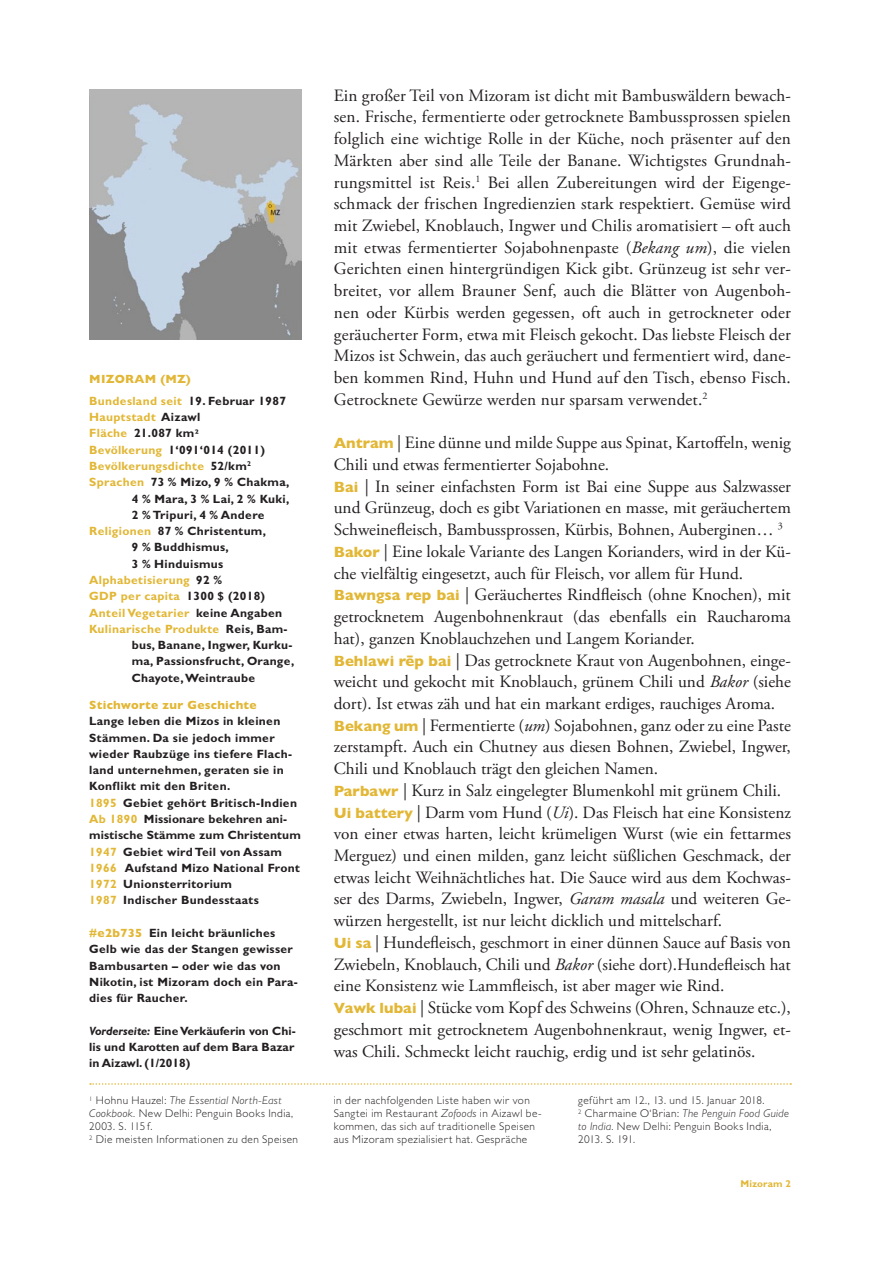
<style>
.page{position:relative;width:893px;height:1263px;background:#fff}
.page>*{position:absolute;margin:0;border:0;box-sizing:border-box;transform-origin:0 0}
.Lauftext_ohne_Einzug{font:17.25px/21.8px "Adobe Garamond Pro";color:#231f20;text-align:justify}
.Marginaltext_-_8_Bol{font:700 12px/16.4px "Gill Sans MT Pro";letter-spacing:.025em;color:#231f20}
.Zutaten_-_8_Bold{font:700 12px/16.4px "Gill Sans MT Pro";letter-spacing:.025em;color:#231f20;text-align:justify}
.Zutaten_-_8_Bold-2{font:700 12px "Gill Sans MT Pro";letter-spacing:.025em;color:#e2b735}
.Zutaten_Titel_-_8_He{font:800 12px "Gill Sans MT Pro";letter-spacing:.025em;color:#e2b735}
.Anmerkungen_-_7_5_Li{font:300 11.25px/13px "Gill Sans MT Pro";letter-spacing:.04em;color:#231f20}
.t1{font:700 9.9px "Gill Sans MT Pro";letter-spacing:.01em;color:#e2b735}
.s1{color:#231f20}
.s2{color:#e2b735}
.s3{font-weight:800;color:#e2b735}
.s4{font-style:italic}
.s5{font-family:"Gill Sans MT Pro";font-weight:800;font-size:15px;color:#e2b735}
</style>
<div class="page">
<svg style="left:90px;top:1083px;width:701px;height:2px"></svg>
<img style="left:89px;top:89px;width:213px;height:251px">
<p class="Zutaten_Titel_-_8_He" style="left:89px;top:372px;width:103px">MIZORAM (MZ)</p>
<p class="Zutaten_-_8_Bold-2" style="left:89px;top:393px;width:198px">Bundesland seit <span class="s1">19. Februar 1987</span></p>
<p class="Zutaten_-_8_Bold-2" style="left:89px;top:410px;width:112px">Hauptstadt <span class="s1">Aizawl</span></p>
<p class="Zutaten_-_8_Bold" style="left:89px;top:425px;width:111px"><span class="s2">Fläche</span> 21.087 km²</p>
<p class="Zutaten_-_8_Bold" style="left:89px;top:441px;width:177px"><span class="s2">Bevölkerung</span> 1‘091‘014 (2011)</p>
<p class="Zutaten_-_8_Bold-2" style="left:89px;top:458px;width:163px">Bevölkerungsdichte <span class="s1">52/km</span><sup>2</sup></p>
<p class="Zutaten_-_8_Bold" style="left:132px;top:474px;width:159px;text-indent:-43px"><span class="s2">Sprachen</span> 73 % Mizo, 9 % Chakma, 4 % Mara, 3 % Lai, 2 % Kuki, 2 % Tripuri, 4 % Andere</p>
<p class="Zutaten_-_8_Bold" style="left:89px;top:523px;width:178px;text-align:center"><span class="s2">Religionen</span> 87 % Christentum,<br>9 % Buddhismus,<br>3 % Hinduismus</p>
<p class="Zutaten_-_8_Bold-2" style="left:89px;top:572px;width:134px">Alphabetisierung <span class="s1">92 %</span></p>
<p class="Zutaten_-_8_Bold-2" style="left:89px;top:589px;width:177px">GDP per capita <span class="s1">1300 $ (2018)</span></p>
<p class="Zutaten_-_8_Bold-2" style="left:89px;top:605px;width:194px">Anteil Vegetarier <span class="s1">keine Angaben</span></p>
<p class="Zutaten_-_8_Bold" style="left:132px;top:620px;width:164px;text-align:left;text-indent:-43px"><span class="s2">Kulinarische Produkte</span> Reis, Bam&shy;bus, Banane, Ingwer, Kurku&shy;ma, Passionsfrucht, Orange,<br>Chayote, Weintraube</p>
<p class="Marginaltext_-_8_Bol" style="left:89px;top:696px;width:213px"><span class="s3">Stichworte zur Geschichte<br></span>Lange leben die Mizos in kleinen<br>Stämmen. Da sie jedoch immer wieder Raubzüge ins tiefere Flach&shy;land unternehmen, geraten sie in<br>Konflikt mit den Briten.<br><span class="s2">1895</span> Gebiet gehört Britisch-Indien<br><span class="s2">Ab 1890</span> Missionare bekehren ani&shy;mistische Stämme zum Christentum<br><span class="s2">1947</span> Gebiet wird Teil von Assam<br><span class="s2">1966</span> Aufstand Mizo National Front<br><span class="s2">1972</span> Unionsterritorium<br><span class="s2">1987</span> Indischer Bundesstaats</p>
<p class="Marginaltext_-_8_Bol" style="left:89px;top:924px;width:210px"><span class="s3">#e2b735</span> Ein leicht bräunliches<br>Gelb wie das der Stangen gewisser<br>Bambusarten – oder wie das von<br>Nikotin, ist Mizoram doch ein Para&shy;dies für Raucher.</p>
<p class="Marginaltext_-_8_Bol" style="left:89px;top:1022px;width:208px;text-align:justify"><span class="s4">Vorderseite:</span> Eine Verkäuferin von Chi&shy;lis und Karotten auf dem Bara Bazar in Aizawl. (1/2018)</p>
<p class="Anmerkungen_-_7_5_Li" style="left:89px;top:1094px;width:205px"><sup>1</sup> Hohnu Hauzel: <span class="s4">The Essential North-East<br>Cookbook.</span> New Delhi: Penguin Books India,<br>2003. S. 115 f.</p>
<p class="Anmerkungen_-_7_5_Li" style="left:89px;top:1133px;width:210px"><sup>2</sup> Die meisten Informationen zu den Speisen</p>
<p class="Lauftext_ohne_Einzug" style="left:334px;top:85px;width:459px">Ein großer Teil von Mizoram ist dicht mit Bambuswäldern bewach&shy;sen. Frische, fermentierte oder getrocknete Bambussprossen spielen folglich eine wichtige Rolle in der Küche, noch präsenter auf den Märkten aber sind alle Teile der Banane. Wichtigstes Grundnah&shy;rungsmittel ist Reis.<sup>1</sup> Bei allen Zubereitungen wird der Eigenge&shy;schmack der frischen Ingredienzien stark respektiert. Gemüse wird mit Zwiebel, Knoblauch, Ingwer und Chilis aromatisiert – oft auch mit etwas fermentierter Sojabohnenpaste (<span class="s4">Bekang um</span>), die vielen Gerichten einen hintergründigen Kick gibt. Grünzeug ist sehr ver&shy;breitet, vor allem Brauner Senf, auch die Blätter von Augenboh&shy;nen oder Kürbis werden gegessen, oft auch in getrockneter oder geräucherter Form, etwa mit Fleisch gekocht. Das liebste Fleisch der Mizos ist Schwein, das auch geräuchert und fermentiert wird, dane&shy;ben kommen Rind, Huhn und Hund auf den Tisch, ebenso Fisch.<br>Getrocknete Gewürze werden nur sparsam verwendet.<sup>2</sup></p>
<p class="Lauftext_ohne_Einzug" style="left:334px;top:432px;width:459px"><span class="s5">Antram</span> | Eine dünne und milde Suppe aus Spinat, Kartoffeln, wenig<br>Chili und etwas fermentierter Sojabohne.</p>
<p class="Lauftext_ohne_Einzug" style="left:334px;top:476px;width:459px"><span class="s5">Bai</span> | In seiner einfachsten Form ist Bai eine Suppe aus Salzwasser und Grünzeug, doch es gibt Variationen en masse, mit geräuchertem Schweinefleisch, Bambussprossen, Kürbis, Bohnen, Auberginen… <sup>3</sup></p>
<p class="Lauftext_ohne_Einzug" style="left:334px;top:541px;width:459px"><span class="s5">Bakor</span> | Eine lokale Variante des Langen Korianders, wird in der Kü&shy;che vielfältig eingesetzt, auch für Fleisch, vor allem für Hund.</p>
<p class="Lauftext_ohne_Einzug" style="left:334px;top:585px;width:459px"><span class="s5">Bawngsa rep bai</span> | Geräuchertes Rindfleisch (ohne Knochen), mit getrocknetem Augenbohnenkraut (das ebenfalls ein Raucharoma hat), ganzen Knoblauchzehen und Langem Koriander.</p>
<p class="Lauftext_ohne_Einzug" style="left:334px;top:650px;width:459px"><span class="s5">Behlawi rēp bai</span> | Das getrocknete Kraut von Augenbohnen, einge&shy;weicht und gekocht mit Knoblauch, grünem Chili und <span class="s4">Bakor</span> (siehe dort). Ist etwas zäh und hat ein markant erdiges, rauchiges Aroma.</p>
<p class="Lauftext_ohne_Einzug" style="left:334px;top:715px;width:459px"><span class="s5">Bekang um</span> | Fermentierte (<span class="s4">um</span>) Sojabohnen, ganz oder zu eine Paste zerstampft. Auch ein Chutney aus diesen Bohnen, Zwiebel, Ingwer, Chili und Knoblauch trägt den gleichen Namen.</p>
<p class="Lauftext_ohne_Einzug" style="left:334px;top:780px;width:449px"><span class="s5">Parbawr</span> | Kurz in Salz eingelegter Blumenkohl mit grünem Chili.</p>
<p class="Lauftext_ohne_Einzug" style="left:334px;top:802px;width:459px"><span class="s5">Ui battery</span> | Darm vom Hund (<span class="s4">Ui</span>). Das Fleisch hat eine Konsistenz von einer etwas harten, leicht krümeligen Wurst (wie ein fettarmes Merguez) und einen milden, ganz leicht süßlichen Geschmack, der etwas leicht Weihnächtliches hat. Die Sauce wird aus dem Kochwas&shy;ser des Darms, Zwiebeln, Ingwer, <span class="s4">Garam masala</span> und weiteren Ge&shy;würzen hergestellt, ist nur leicht dicklich und mittelscharf.</p>
<p class="Lauftext_ohne_Einzug" style="left:334px;top:932px;width:459px"><span class="s5">Ui sa</span> | Hundefleisch, geschmort in einer dünnen Sauce auf Basis von Zwiebeln, Knoblauch, Chili und <span class="s4">Bakor</span> (siehe dort).Hundefleisch hat eine Konsistenz wie Lammfleisch, ist aber mager wie Rind.</p>
<p class="Lauftext_ohne_Einzug" style="left:334px;top:997px;width:459px"><span class="s5">Vawk lubai</span> | Stücke vom Kopf des Schweins (Ohren, Schnauze etc.), geschmort mit getrocknetem Augenbohnenkraut, wenig Ingwer, et&shy;was Chili. Schmeckt leicht rauchig, erdig und ist sehr gelatinös.</p>
<p class="Anmerkungen_-_7_5_Li" style="left:334px;top:1094px;width:209px">in der nachfolgenden Liste haben wir von Sangtei im Restaurant <span class="s4">Zofoods</span> in Aizawl be&shy;kommen, das sich auf traditionelle Speisen aus Mizoram spezialisiert hat. Gespräche</p>
<p class="Anmerkungen_-_7_5_Li" style="left:578px;top:1094px;width:188px">geführt am 12., 13. und 15. Januar 2018.</p>
<p class="Anmerkungen_-_7_5_Li" style="left:578px;top:1107px;width:212px"><sup>2</sup> Charmaine O‘Brian: <span class="s4">The Penguin Food Guide to India.</span> New Delhi: Penguin Books India,<br>2013. S. 191.</p>
<p class="t1" style="left:740px;top:1177px;width:52px">Mizoram 2</p>
</div>
